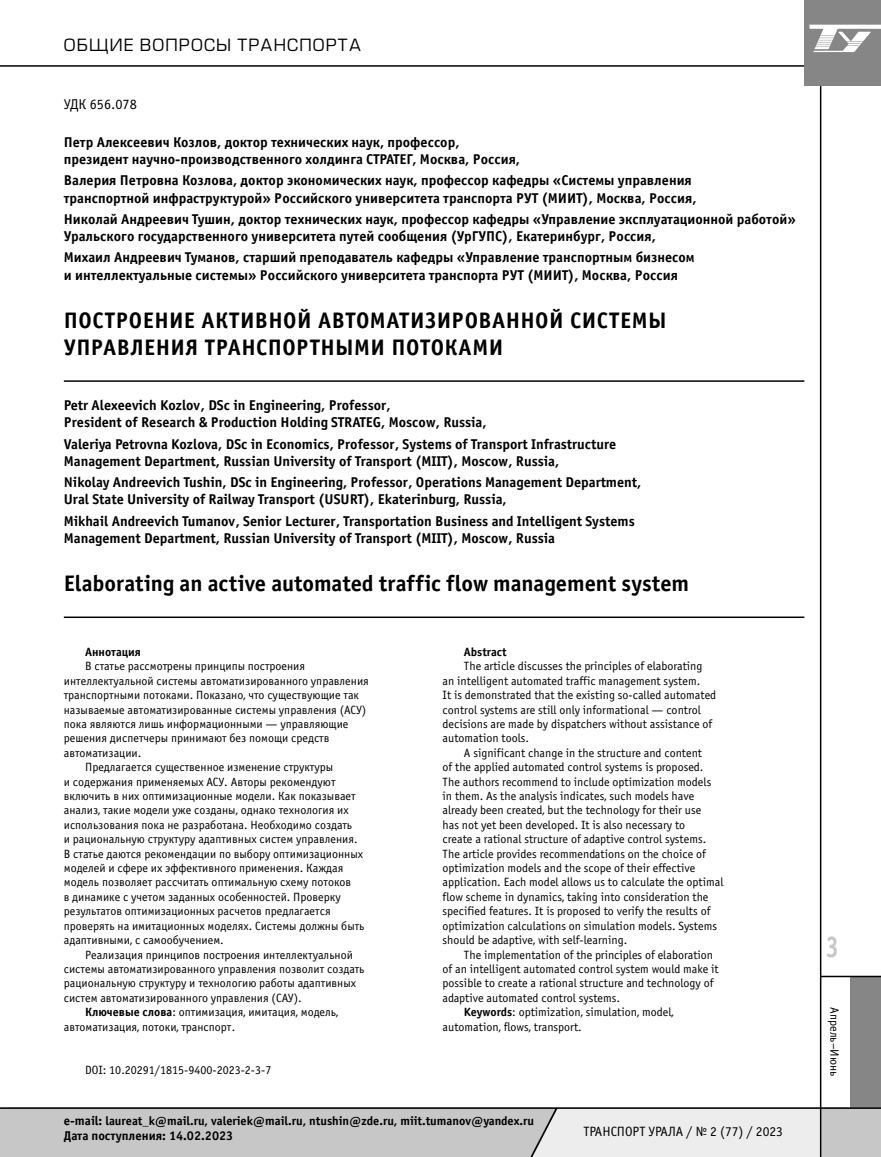
<style>
.page{position:relative;width:881px;height:1157px;background:#fff}
.page>*{position:absolute;margin:0;border:0;box-sizing:border-box;transform-origin:0 0}
.t1{font:30px "Officina Sans C Bold 2";color:#c7c7c7;scale:.8 1}
.t2{font:22.5px/27px "Officina Sans C Bold 2";letter-spacing:.015em;color:#000}
.t3{font:16.5px "Europe";letter-spacing:.07em;color:#000}
.t4{font:14.25px/17.1px "Officina Sans C Bold 2";color:#000}
.t5{font:14.25px "Officina Sans C Book 2";color:#000}
.t6{font:13.5px "Officina Sans C Book 2";color:#000}
.t7{font:12.75px "Officina Sans C Bold 2";color:#000}
.t8{font:12.3px "Officina Sans C Bold 2";color:#000}
.t9{font:12px/14.4px "Officina Sans C Book 2";color:#000}
.t10{font:12px "Officina Sans C Bold 2";color:#000}
.s1{font-family:"Officina Sans C Bold 2"}
.s2{font-size:12.75px}
</style>
<div class="page">
<div style="left:0;top:1107px;width:880px;height:50px;background:#c7c7c7"></div>
<div style="left:849px;top:976px;width:31px;height:131px;background:#868686"></div>
<hr style="left:820px;top:975px;width:60px;height:2px;background:#000">
<hr style="left:0;top:1107px;width:880px;height:1px;background:#000">
<hr style="left:819px;top:71px;width:2px;height:1086px;background:#000">
<svg style="left:511px;top:1105px;width:309px;height:52px;background:#e1e1e1"></svg>
<hr style="left:0;top:65px;width:815px;height:2px;background:#000">
<div style="left:804px;top:0;width:76px;height:85px;background:#868686"></div>
<svg style="left:809px;top:25px;width:71px;height:27px"></svg>
<hr style="left:64px;top:380px;width:740px;height:2px;background:#000">
<hr style="left:64px;top:616px;width:740px;height:2px;background:#000">
<h3 class="t3" style="left:64px;top:39px;width:298px">ОБЩИЕ ВОПРОСЫ ТРАНСПОРТА</h3>
<p class="t5" style="left:64px;top:98px;width:74px">УДК 656.078</p>
<p class="t4" style="left:64px;top:135px;width:457px">Петр Алексеевич Козлов, доктор технических наук, профессор, президент научно-производственного холдинга СТРАТЕГ, Москва, Россия,</p>
<p class="t4" style="left:64px;top:173px;width:634px">Валерия Петровна Козлова, доктор экономических наук, профессор кафедры «Системы управления транспортной инфраструктурой» Российского университета транспорта РУТ (МИИТ), Москва, Россия,</p>
<p class="t4" style="left:64px;top:212px;width:733px">Николай Андреевич Тушин, доктор технических наук, профессор кафедры «Управление эксплуатационной работой»<br>Уральского государственного университета путей сообщения (УрГУПС), Екатеринбург, Россия,</p>
<p class="t4" style="left:64px;top:250px;width:632px">Михаил Андреевич Туманов, старший преподаватель кафедры «Управление транспортным бизнесом и интеллектуальные системы» Российского университета транспорта РУТ (МИИТ), Москва, Россия</p>
<h2 class="t2" style="left:64px;top:308px;width:604px">ПОСТРОЕНИЕ АКТИВНОЙ АВТОМАТИЗИРОВАННОЙ СИСТЕМЫ<br>УПРАВЛЕНИЯ ТРАНСПОРТНЫМИ ПОТОКАМИ</h2>
<p class="t4" style="left:64px;top:398px;width:424px">Petr Alexeevich Kozlov, DSc in Engineering, Professor,<br>President of Research &amp; Production Holding STRATEG, Moscow, Russia,</p>
<p class="t4" style="left:64px;top:436px;width:553px">Valeriya Petrovna Kozlova, DSc in Economics, Professor, Systems of Transport Infrastructure<br>Management Department, Russian University of Transport (MIIT), Moscow, Russia,</p>
<p class="t4" style="left:64px;top:475px;width:578px">Nikolay Andreevich Tushin, DSc in Engineering, Professor, Operations Management Department,<br>Ural State University of Railway Transport (USURT), Ekaterinburg, Russia,</p>
<p class="t4" style="left:64px;top:513px;width:572px">Mikhail Andreevich Tumanov, Senior Lecturer, Transportation Business and Intelligent Systems<br>Management Department, Russian University of Transport (MIIT), Moscow, Russia</p>
<h2 class="t2" style="left:64px;top:572px;width:626px">Elaborating an active automated traffic flow management system</h2>
<p class="t10" style="left:85px;top:647px;width:57px">Аннотация</p>
<p class="t9" style="left:85px;top:660px;width:221px">В статье рассмотрены принципы построения</p>
<p class="t9" style="left:64px;top:674px;width:306px">интеллектуальной системы автоматизированного управления</p>
<p class="t9" style="left:64px;top:689px;width:297px">транспортными потоками. Показано, что существующие так</p>
<p class="t9" style="left:64px;top:703px;width:304px">называемые автоматизированные системы управления (АСУ)</p>
<p class="t9" style="left:64px;top:718px;width:286px">пока являются лишь информационными — управляющие</p>
<p class="t9" style="left:64px;top:732px;width:267px">решения диспетчеры принимают без помощи средств</p>
<p class="t9" style="left:64px;top:746px;width:79px">автоматизации.</p>
<p class="t9" style="left:85px;top:761px;width:249px">Предлагается существенное изменение структуры</p>
<p class="t9" style="left:64px;top:775px;width:273px">и содержания применяемых АСУ. Авторы рекомендуют</p>
<p class="t9" style="left:64px;top:790px;width:293px">включить в них оптимизационные модели. Как показывает</p>
<p class="t9" style="left:64px;top:804px;width:286px">анализ, такие модели уже созданы, однако технология их</p>
<p class="t9" style="left:64px;top:818px;width:290px">использования пока не разработана. Необходимо создать</p>
<p class="t9" style="left:64px;top:833px;width:295px">и рациональную структуру адаптивных систем управления.</p>
<p class="t9" style="left:64px;top:847px;width:301px">В статье даются рекомендации по выбору оптимизационных</p>
<p class="t9" style="left:64px;top:862px;width:281px">моделей и сфере их эффективного применения. Каждая</p>
<p class="t9" style="left:64px;top:876px;width:289px">модель позволяет рассчитать оптимальную схему потоков</p>
<p class="t9" style="left:64px;top:890px;width:278px">в динамике с учетом заданных особенностей. Проверку</p>
<p class="t9" style="left:64px;top:905px;width:268px">результатов оптимизационных расчетов предлагается</p>
<p class="t9" style="left:64px;top:919px;width:302px">проверять на имитационных моделях. Системы должны быть</p>
<p class="t9" style="left:64px;top:934px;width:161px">адаптивными, с самообучением.</p>
<p class="t9" style="left:85px;top:948px;width:269px">Реализация принципов построения интеллектуальной</p>
<p class="t9" style="left:64px;top:962px;width:302px">системы автоматизированного управления позволит создать</p>
<p class="t9" style="left:64px;top:977px;width:294px">рациональную структуру и технологию работы адаптивных</p>
<p class="t9" style="left:64px;top:991px;width:239px">систем автоматизированного управления (САУ).</p>
<p class="t9" style="left:85px;top:1006px;width:255px"><span class="s1">Ключевые слова</span>: оптимизация, имитация, модель,</p>
<p class="t9" style="left:64px;top:1020px;width:173px">автоматизация, потоки, транспорт.</p>
<p class="t9" style="left:85px;top:1063px;width:188px">DOI: 10.20291/1815-9400-2023-2-3-7</p>
<p class="t10" style="left:463px;top:647px;width:44px">Abstract</p>
<p class="t9" style="left:442px;top:660px;width:275px;text-indent:21px">The article discusses the principles of elaborating an intelligent automated traffic management system.<br>It is demonstrated that the existing so-called automated control systems are still only informational — control decisions are made by dispatchers without assistance of automation tools.</p>
<p class="t9" style="left:442px;top:746px;width:282px;text-indent:21px">A significant change in the structure and content<br>of the applied automated control systems is proposed.<br>The authors recommend to include optimization models in them. As the analysis indicates, such models have already been created, but the technology for their use<br>has not yet been developed. It is also necessary to<br>create a rational structure of adaptive control systems.<br>The article provides recommendations on the choice of optimization models and the scope of their effective application. Each model allows us to calculate the optimal flow scheme in dynamics, taking into consideration the specified features. It is proposed to verify the results of optimization calculations on simulation models. Systems should be adaptive, with self-learning.</p>
<p class="t9" style="left:463px;top:948px;width:251px">The implementation of the principles of elaboration</p>
<p class="t9" style="left:442px;top:962px;width:277px">of an intelligent automated control system would make it</p>
<p class="t9" style="left:442px;top:977px;width:272px">possible to create a rational structure and technology of</p>
<p class="t9" style="left:442px;top:991px;width:179px">adaptive automated control systems.</p>
<p class="t9" style="left:463px;top:1006px;width:211px"><span class="s1">Keywords</span>: optimization, simulation, model,</p>
<p class="t9" style="left:442px;top:1020px;width:141px">automation, flows, transport.</p>
<p class="t8" style="left:64px;top:1115px;width:471px"><span class="s2">e-mail:</span> laureat_k@mail.ru, valeriek@mail.ru, ntushin@zde.ru, miit.tumanov@yandex.ru</p>
<p class="t7" style="left:64px;top:1130px;width:171px">Дата поступления: 14.02.2023</p>
<p class="t6" style="left:583px;top:1126px;width:201px">ТРАНСПОРТ УРАЛА / № 2 (77) / 2023</p>
<h1 class="t1" style="left:825px;top:935px;width:18px">3</h1>
<p class="t9" style="left:840px;top:1007px;width:70px;rotate:90deg">Апрель–Июнь</p>
</div>
